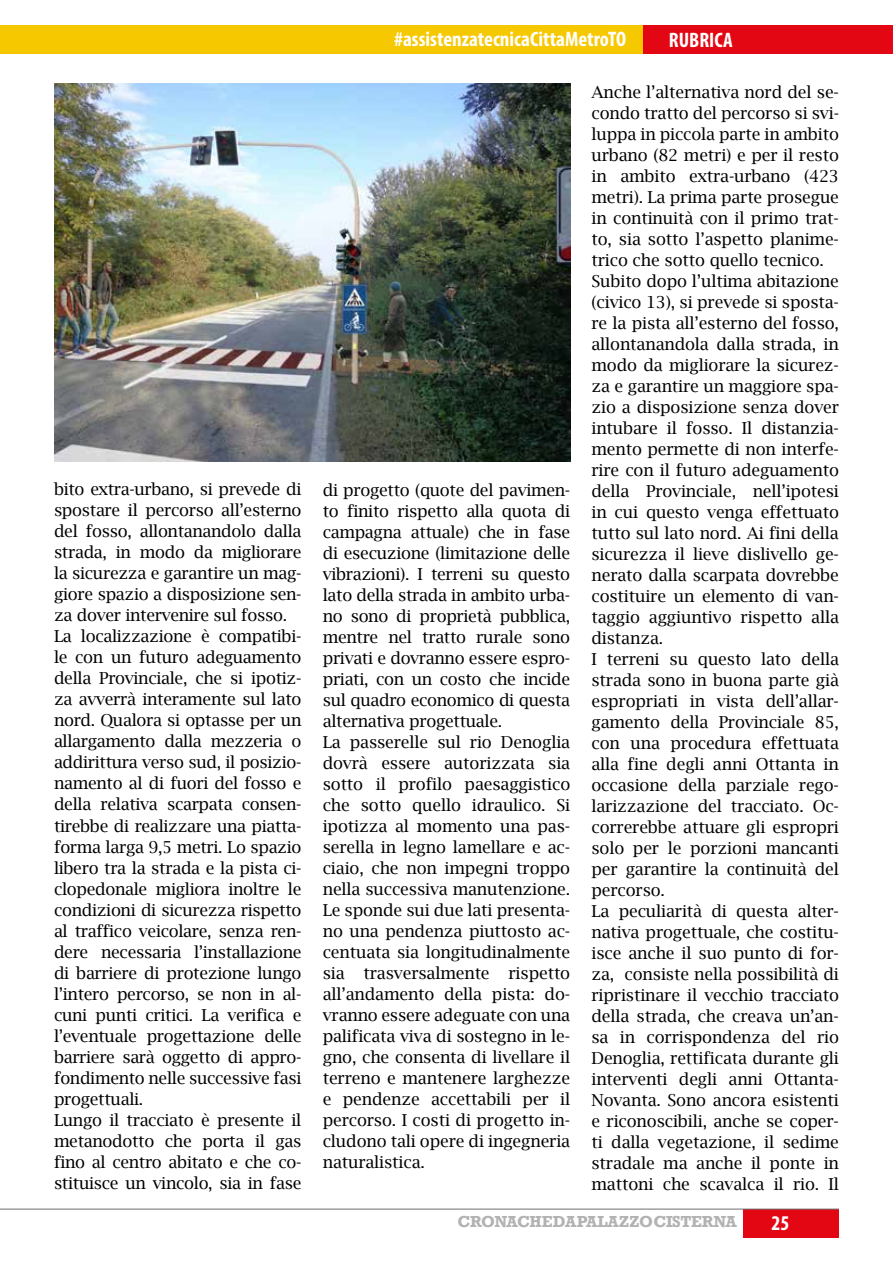
<style>
.page{position:relative;width:893px;height:1263px;background:#fff}
.page>*{position:absolute;margin:0;border:0;box-sizing:border-box;transform-origin:0 0}
.t1{font:700 condensed 21px "Myriad Pro";color:#fff}
.t2{font:16.5px/21px "Lucida Bright";letter-spacing:-.01em;color:#000}
.t3{font:700 15px "Rockwell";letter-spacing:-.015em;color:#b3b2b2}
</style>
<div class="page">
<div style="left:743px;top:1209px;width:96px;height:28px;background:#e30613"></div>
<hr style="left:0;top:1209px;width:839px;height:1px;background:#706f6f">
<div style="left:0;top:25px;width:643px;height:29px;background:#f6c800"></div>
<div style="left:643px;top:25px;width:250px;height:29px;background:#e30613"></div>
<img style="left:54px;top:83px;width:516px;height:378px">
<p class="t1" style="left:394px;top:26px;width:234px">#assistenzatecnicaCittaMetroTO</p>
<p class="t1" style="left:669px;top:27px;width:65px">RUBRICA</p>
<p class="t2" style="left:54px;top:479px;width:249px">bito extra-urbano, si prevede di spostare il percorso all’esterno del fosso, allontanandolo dalla strada, in modo da migliorare la sicurezza e garantire un mag&shy;giore spazio a disposizione sen&shy;za dover intervenire sul fosso.<br>La localizzazione è compatibi&shy;le con un futuro adeguamento della Provinciale, che si ipotiz&shy;za avverrà interamente sul lato nord. Qualora si optasse per un allargamento dalla mezzeria o addirittura verso sud, il posizio&shy;namento al di fuori del fosso e della relativa scarpata consen&shy;tirebbe di realizzare una piatta&shy;forma larga 9,5 metri. Lo spazio libero tra la strada e la pista ci&shy;clopedonale migliora inoltre le condizioni di sicurezza rispetto al traffico veicolare, senza ren&shy;dere necessaria l’installazione di barriere di protezione lungo l’intero percorso, se non in al&shy;cuni punti critici. La verifica e l’eventuale progettazione delle barriere sarà oggetto di appro&shy;fondimento nelle successive fasi progettuali.<br>Lungo il tracciato è presente il metanodotto che porta il gas fino al centro abitato e che co&shy;stituisce un vincolo, sia in fase</p>
<p class="t2" style="left:323px;top:479px;width:249px">di progetto (quote del pavimen&shy;to finito rispetto alla quota di campagna attuale) che in fase di esecuzione (limitazione delle vibrazioni). I terreni su questo lato della strada in ambito urba&shy;no sono di proprietà pubblica, mentre nel tratto rurale sono privati e dovranno essere espro&shy;priati, con un costo che incide sul quadro economico di questa alternativa progettuale.<br>La passerelle sul rio Denoglia dovrà essere autorizzata sia sotto il profilo paesaggistico che sotto quello idraulico. Si ipotizza al momento una pas&shy;serella in legno lamellare e ac&shy;ciaio, che non impegni troppo nella successiva manutenzione.<br>Le sponde sui due lati presenta&shy;no una pendenza piuttosto ac&shy;centuata sia longitudinalmente sia trasversalmente rispetto all’andamento della pista: do&shy;vranno essere adeguate con una palificata viva di sostegno in le&shy;gno, che consenta di livellare il terreno e mantenere larghezze e pendenze accettabili per il percorso. I costi di progetto in&shy;cludono tali opere di ingegneria naturalistica.</p>
<p class="t2" style="left:591px;top:82px;width:249px">Anche l’alternativa nord del se&shy;condo tratto del percorso si svi&shy;luppa in piccola parte in ambito urbano (82 metri) e per il resto in ambito extra-urbano (423 metri). La prima parte prosegue in continuità con il primo trat&shy;to, sia sotto l’aspetto planime&shy;trico che sotto quello tecnico.<br>Subito dopo l’ultima abitazione (civico 13), si prevede si sposta&shy;re la pista all’esterno del fosso, allontanandola dalla strada, in modo da migliorare la sicurez&shy;za e garantire un maggiore spa&shy;zio a disposizione senza dover intubare il fosso. Il distanzia&shy;mento permette di non interfe&shy;rire con il futuro adeguamento della Provinciale, nell’ipotesi in cui questo venga effettuato tutto sul lato nord. Ai fini della sicurezza il lieve dislivello ge&shy;nerato dalla scarpata dovrebbe costituire un elemento di van&shy;taggio aggiuntivo rispetto alla distanza.<br>I terreni su questo lato della strada sono in buona parte già espropriati in vista dell’allar&shy;gamento della Provinciale 85, con una procedura effettuata alla fine degli anni Ottanta in occasione della parziale rego&shy;larizzazione del tracciato. Oc&shy;correrebbe attuare gli espropri solo per le porzioni mancanti per garantire la continuità del percorso.<br>La peculiarità di questa alter&shy;nativa progettuale, che costitu&shy;isce anche il suo punto di for&shy;za, consiste nella possibilità di ripristinare il vecchio tracciato della strada, che creava un’an&shy;sa in corrispondenza del rio<br>Denoglia, rettificata durante gli interventi degli anni Ottanta-<br>Novanta. Sono ancora esistenti e riconoscibili, anche se coper&shy;ti dalla vegetazione, il sedime stradale ma anche il ponte in mattoni che scavalca il rio. Il</p>
<p class="t3" style="left:458px;top:1212px;width:281px">CRONACHE DA PALAZZO CISTERNA</p>
<p class="t1" style="left:772px;top:1210px;width:19px">25</p>
</div>
